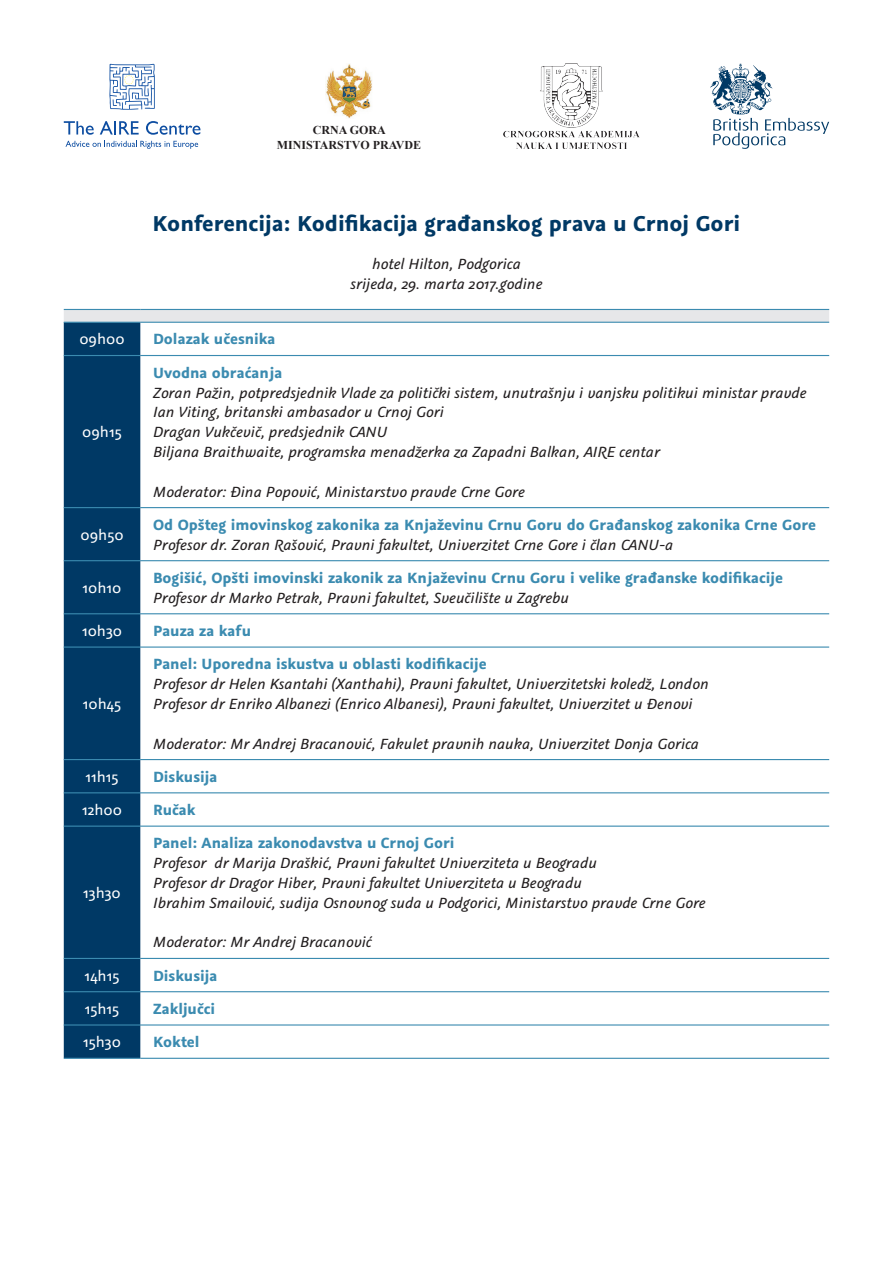
<style>
.page{position:relative;width:893px;height:1263px;background:#fff}
.page>*{position:absolute;margin:0;border:0;box-sizing:border-box;transform-origin:0 0}
.t1{font:700 24px "Graublau Sans";color:#003965}
.t2{font:italic 16.5px "Graublau Sans";color:#231f20}
.t3{font:700 16.5px "Graublau Sans";color:#3b8bb0}
.t4{font:16.5px "Graublau Sans";color:#fff}
.t5{font:700 12px "Times New Roman";color:#231f20}
</style>
<div class="page">
<svg style="left:64px;top:310px;width:765px;height:12px;background:#e0e4e7"></svg>
<div style="left:64px;top:323px;width:76px;height:735px;background:#003965"></div>
<hr style="left:64px;top:507px;width:76px;height:1px;background:#3b8bb0">
<hr style="left:140px;top:507px;width:689px;height:1px;background:#3b8bb0">
<hr style="left:64px;top:560px;width:76px;height:1px;background:#3b8bb0">
<hr style="left:140px;top:560px;width:689px;height:1px;background:#3b8bb0">
<hr style="left:64px;top:613px;width:76px;height:1px;background:#3b8bb0">
<hr style="left:140px;top:613px;width:689px;height:1px;background:#3b8bb0">
<hr style="left:64px;top:646px;width:76px;height:2px;background:#3b8bb0">
<hr style="left:140px;top:646px;width:689px;height:2px;background:#3b8bb0">
<hr style="left:64px;top:759px;width:76px;height:1px;background:#3b8bb0">
<hr style="left:140px;top:759px;width:689px;height:1px;background:#3b8bb0">
<hr style="left:64px;top:792px;width:76px;height:1px;background:#3b8bb0">
<hr style="left:140px;top:792px;width:689px;height:1px;background:#3b8bb0">
<hr style="left:64px;top:825px;width:76px;height:2px;background:#3b8bb0">
<hr style="left:140px;top:825px;width:689px;height:2px;background:#3b8bb0">
<hr style="left:64px;top:958px;width:76px;height:1px;background:#3b8bb0">
<hr style="left:140px;top:958px;width:689px;height:1px;background:#3b8bb0">
<hr style="left:64px;top:991px;width:76px;height:1px;background:#3b8bb0">
<hr style="left:140px;top:991px;width:689px;height:1px;background:#3b8bb0">
<hr style="left:64px;top:1024px;width:76px;height:1px;background:#3b8bb0">
<hr style="left:140px;top:1024px;width:689px;height:1px;background:#3b8bb0">
<hr style="left:64px;top:1058px;width:76px;height:1px;background:#3b8bb0">
<hr style="left:140px;top:1058px;width:689px;height:1px;background:#3b8bb0">
<hr style="left:64px;top:309px;width:76px;height:1px;background:#3b8bb0">
<hr style="left:140px;top:309px;width:689px;height:1px;background:#3b8bb0">
<hr style="left:64px;top:322px;width:76px;height:1px;background:#3b8bb0">
<hr style="left:140px;top:322px;width:689px;height:1px;background:#3b8bb0">
<hr style="left:64px;top:355px;width:76px;height:1px;background:#3b8bb0">
<hr style="left:140px;top:355px;width:689px;height:1px;background:#3b8bb0">
<svg style="left:109px;top:64px;width:46px;height:46px"></svg>
<svg style="left:64px;top:121px;width:30px;height:14px"></svg>
<svg style="left:100px;top:121px;width:39px;height:14px"></svg>
<svg style="left:146px;top:121px;width:54px;height:14px"></svg>
<svg style="left:66px;top:141px;width:132px;height:8px"></svg>
<svg style="left:710px;top:64px;width:119px;height:85px"></svg>
<img style="left:325px;top:64px;width:47px;height:54px">
<img style="left:503px;top:64px;width:136px;height:85px">
<p class="t5" style="left:313px;top:122px;width:75px">CRNA GORA</p>
<p class="t5" style="left:277px;top:137px;width:146px">MINISTARSTVO PRAVDE</p>
<p class="t1" style="left:153px;top:208px;width:589px">Konferencija: Kodifikacija građanskog prava u Crnoj Gori</p>
<p class="t2" style="left:372px;top:254px;width:150px">hotel Hilton, Podgorica</p>
<p class="t2" style="left:351px;top:274px;width:193px">srijeda, 29. marta 2017.godine</p>
<p class="t4" style="left:79px;top:329px;width:47px">09h00</p>
<p class="t3" style="left:153px;top:329px;width:124px">Dolazak učesnika</p>
<p class="t4" style="left:82px;top:422px;width:41px">09h15</p>
<p class="t4" style="left:81px;top:524px;width:45px">09h50</p>
<p class="t4" style="left:83px;top:578px;width:40px">10h10</p>
<p class="t3" style="left:153px;top:362px;width:131px">Uvodna obraćanja</p>
<p class="t2" style="left:153px;top:383px;width:655px">Zoran Pažin, potpredsjednik Vlade za politički sistem, unutrašnju i vanjsku politikui ministar pravde</p>
<p class="t2" style="left:153px;top:403px;width:292px">Ian Viting, britanski ambasador u Crnoj Gori</p>
<p class="t2" style="left:153px;top:423px;width:236px">Dragan Vukčevič, predsjednik CANU</p>
<p class="t2" style="left:153px;top:442px;width:508px">Biljana Braithwaite, programska menadžerka za Zapadni Balkan, AIRE centar</p>
<p class="t2" style="left:153px;top:482px;width:373px">Moderator: Đina Popović, Ministarstvo pravde Crne Gore</p>
<p class="t3" style="left:153px;top:514px;width:664px">Od Opšteg imovinskog zakonika za Knjaževinu Crnu Goru do Građanskog zakonika Crne Gore</p>
<p class="t2" style="left:153px;top:535px;width:522px">Profesor dr. Zoran Rašović, Pravni fakultet, Univerzitet Crne Gore i član CANU-a</p>
<p class="t3" style="left:153px;top:567px;width:632px">Bogišić, Opšti imovinski zakonik za Knjaževinu Crnu Goru i velike građanske kodifikacije</p>
<p class="t2" style="left:153px;top:588px;width:418px">Profesor dr Marko Petrak, Pravni fakultet, Sveučilište u Zagrebu</p>
<p class="t4" style="left:82px;top:621px;width:42px">10h30</p>
<p class="t3" style="left:153px;top:620px;width:100px">Pauza za kafu</p>
<p class="t4" style="left:83px;top:694px;width:40px">10h45</p>
<p class="t3" style="left:153px;top:653px;width:335px">Panel: Uporedna iskustva u oblasti kodifikacije</p>
<p class="t2" style="left:153px;top:674px;width:557px">Profesor dr Helen Ksantahi (Xanthahi), Pravni fakultet, Univerzitetski koledž, London</p>
<p class="t2" style="left:153px;top:694px;width:541px">Profesor dr Enriko Albanezi (Enrico Albanesi), Pravni fakultet, Univerzitet u Đenovi</p>
<p class="t2" style="left:153px;top:734px;width:547px">Moderator: Mr Andrej Bracanović, Fakulet pravnih nauka, Univerzitet Donja Gorica</p>
<p class="t4" style="left:85px;top:766px;width:35px">11h15</p>
<p class="t3" style="left:153px;top:766px;width:66px">Diskusija</p>
<p class="t4" style="left:82px;top:800px;width:41px">12h00</p>
<p class="t3" style="left:153px;top:799px;width:44px">Ručak</p>
<p class="t4" style="left:83px;top:883px;width:39px">13h30</p>
<p class="t3" style="left:153px;top:832px;width:303px">Panel: Analiza zakonodavstva u Crnoj Gori</p>
<p class="t2" style="left:153px;top:853px;width:445px">Profesor dr Marija Draškić, Pravni fakultet Univerziteta u Beogradu</p>
<p class="t2" style="left:153px;top:873px;width:430px">Profesor dr Dragor Hiber, Pravni fakultet Univerziteta u Beogradu</p>
<p class="t2" style="left:153px;top:893px;width:554px">Ibrahim Smailović, sudija Osnovnog suda u Podgorici, Ministarstvo pravde Crne Gore</p>
<p class="t2" style="left:153px;top:933px;width:220px">Moderator: Mr Andrej Bracanović</p>
<p class="t4" style="left:85px;top:965px;width:36px">14h15</p>
<p class="t3" style="left:153px;top:965px;width:66px">Diskusija</p>
<p class="t4" style="left:85px;top:999px;width:36px">15h15</p>
<p class="t3" style="left:153px;top:998px;width:64px">Zaključci</p>
<p class="t4" style="left:83px;top:1032px;width:39px">15h30</p>
<p class="t3" style="left:153px;top:1031px;width:48px">Koktel</p>
</div>
